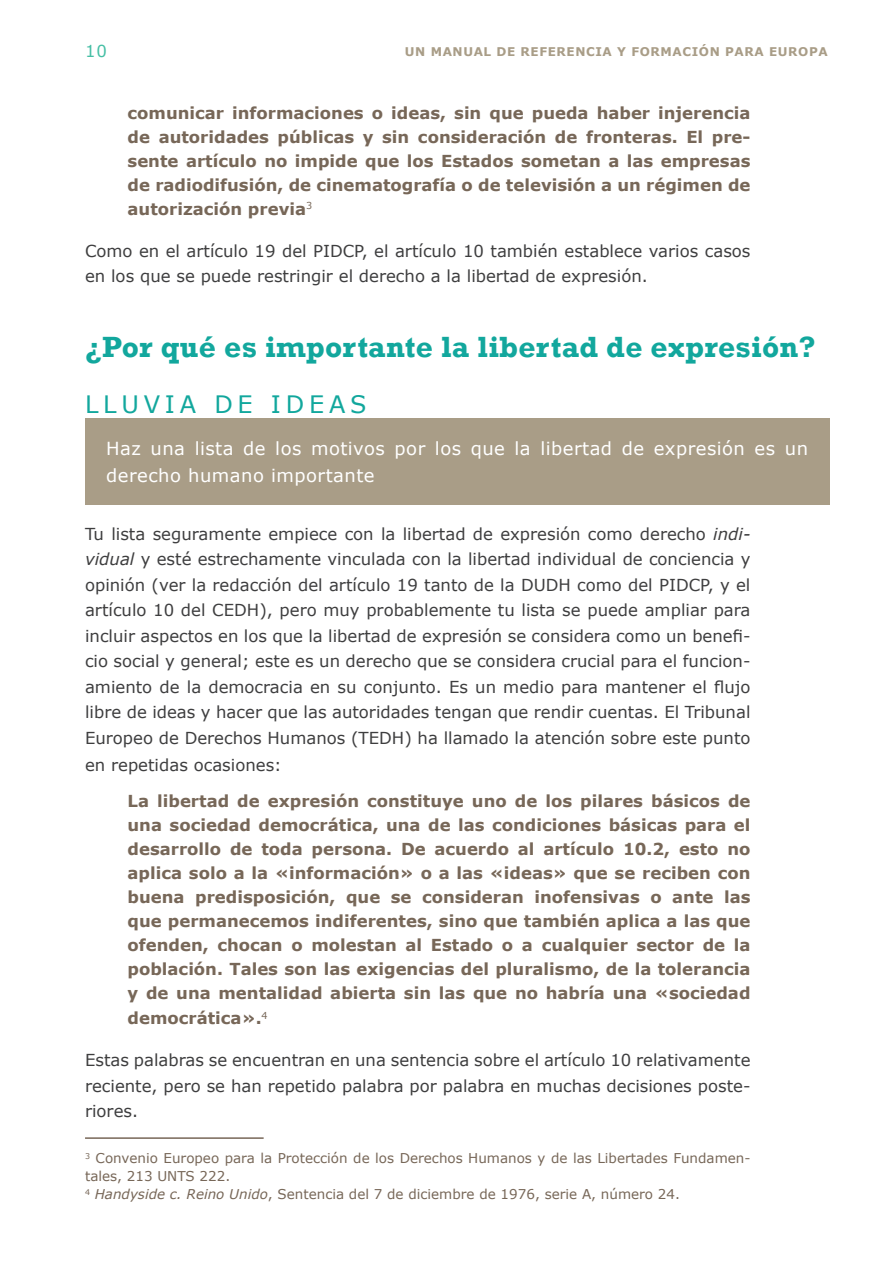
<style>
.page{position:relative;width:893px;height:1263px;background:#fff}
.page>*{position:absolute;margin:0;border:0;box-sizing:border-box;transform-origin:0 0}
.t1{font:700 30px "Rockwell";letter-spacing:.01em;color:#12a79d}
.t2{font:24px "Verdana";color:#12a79d}
.t3{font:18px/27px "Verdana";letter-spacing:.025em;color:#fff}
.t4{font:16.5px/25.5px "Verdana";color:#3e3e3f;text-align:justify}
.t5{font:700 16.5px/24px "Verdana";color:#776758;text-align:justify}
.t6{font:16.5px "Verdana";color:#46bfa5}
.t7{font:13.5px/18px "Verdana";color:#776758}
.t8{font:700 12px "Verdana";letter-spacing:.05em;color:#a99d87}
.s1{font-style:italic}
</style>
<div class="page">
<hr style="left:85px;top:1137px;width:179px;height:2px;background:#776758">
<div style="left:85px;top:419px;width:744px;height:86px;background:#a99d87"></div>
<p class="t6" style="left:85px;top:40px;width:23px">10</p>
<p class="t8" style="left:405px;top:43px;width:424px">UN MANUAL DE REFERENCIA Y FORMACIÓN PARA EUROPA</p>
<p class="t5" style="left:128px;top:101px;width:624px">comunicar informaciones o ideas, sin que pueda haber injerencia de autoridades públicas y sin consideración de fronteras. El pre&shy;sente artículo no impide que los Estados sometan a las empresas de radiodifusión, de cinematografía o de televisión a un régimen de autorización previa<sup>3</sup></p>
<p class="t4" style="left:85px;top:238px;width:667px">Como en el artículo 19 del PIDCP, el artículo 10 también establece varios casos en los que se puede restringir el derecho a la libertad de expresión.</p>
<h1 class="t1" style="left:85px;top:328px;width:732px">¿Por qué es importante la libertad de expresión?</h1>
<h2 class="t2" style="left:85px;top:387px;width:38px">Lluvia</h2>
<h2 class="t2" style="left:214px;top:387px;width:19px">de</h2>
<h2 class="t2" style="left:271px;top:387px;width:20px">ideas</h2>
<p class="t3" style="left:106px;top:434px;width:703px">Haz una lista de los motivos por los que la libertad de expresión es un derecho humano importante</p>
<p class="t4" style="left:85px;top:521px;width:667px">Tu lista seguramente empiece con la libertad de expresión como derecho <span class="s1">indi&shy;vidual</span> y esté estrechamente vinculada con la libertad individual de conciencia y opinión (ver la redacción del artículo 19 tanto de la DUDH como del PIDCP, y el artículo 10 del CEDH), pero muy probablemente tu lista se puede ampliar para incluir aspectos en los que la libertad de expresión se considera como un benefi&shy;cio social y general; este es un derecho que se considera crucial para el funcion&shy;amiento de la democracia en su conjunto. Es un medio para mantener el flujo libre de ideas y hacer que las autoridades tengan que rendir cuentas. El Tribunal Europeo de Derechos Humanos (TEDH) ha llamado la atención sobre este punto</p>
<p class="t4" style="left:85px;top:752px;width:198px">en repetidas ocasiones:</p>
<p class="t5" style="left:128px;top:788px;width:624px">La libertad de expresión constituye uno de los pilares básicos de una sociedad democrática, una de las condiciones básicas para el desarrollo de toda persona. De acuerdo al artículo 10.2, esto no aplica solo a la «información» o a las «ideas» que se reciben con buena predisposición, que se consideran inofensivas o ante las que permanecemos indiferentes, sino que también aplica a las que ofenden, chocan o molestan al Estado o a cualquier sector de la población. Tales son las exigencias del pluralismo, de la tolerancia y de una mentalidad abierta sin las que no habría una «sociedad</p>
<p class="t5" style="left:128px;top:1006px;width:142px">democrática».<sup>4</sup></p>
<p class="t4" style="left:85px;top:1047px;width:667px">Estas palabras se encuentran en una sentencia sobre el artículo 10 relativamente reciente, pero se han repetido palabra por palabra en muchas decisiones poste&shy;riores.</p>
<p class="t7" style="left:85px;top:1149px;width:667px"><sup>3</sup> Convenio Europeo para la Protección de los Derechos Humanos y de las Libertades Fundamen&shy;tales, 213 UNTS 222.<br><sup>4</sup> <span class="s1">Handyside c. Reino Unido</span>, Sentencia del 7 de diciembre de 1976, serie A, número 24.</p>
</div>
